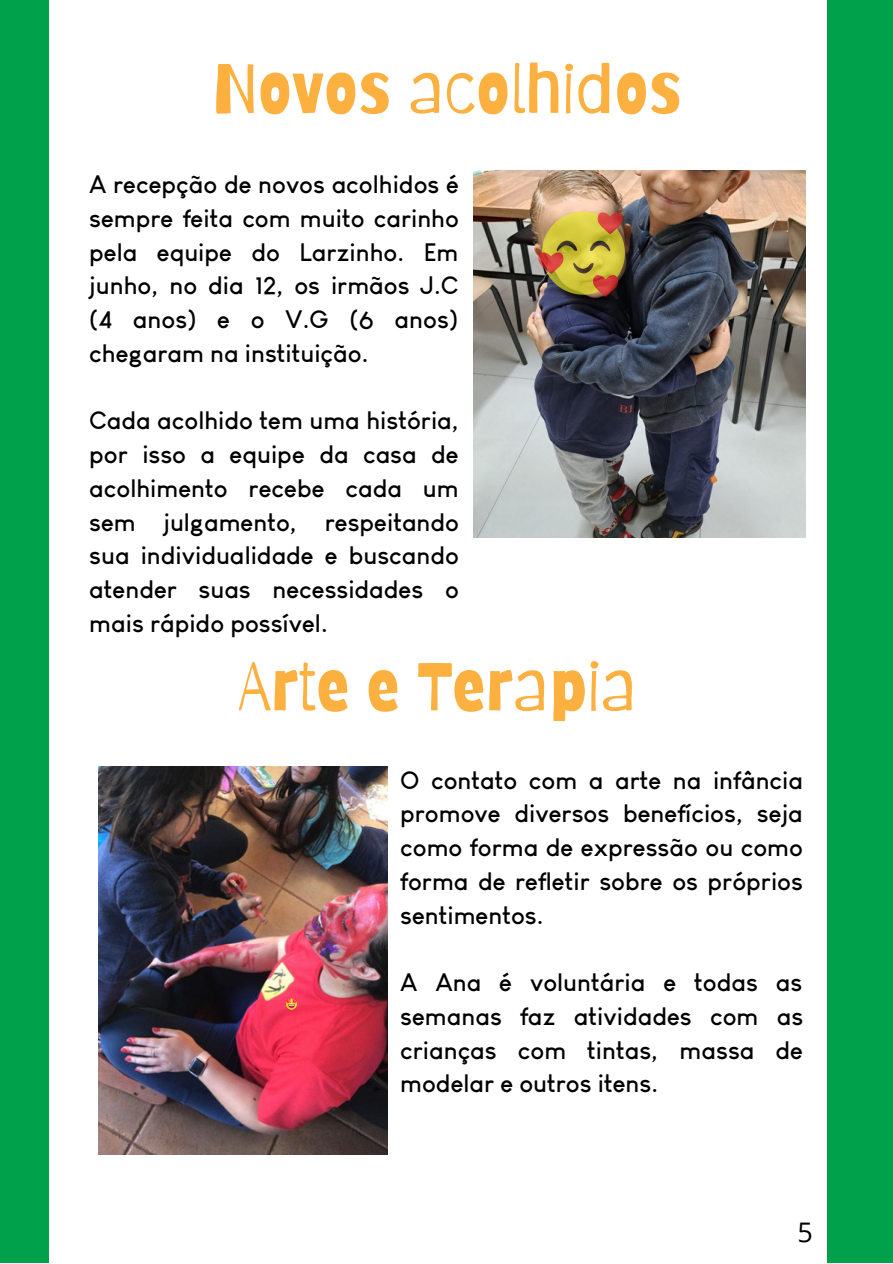
<style>
.page{position:relative;width:893px;height:1264px;background:#fff}
.page>*{position:absolute;margin:0;border:0;box-sizing:border-box;transform-origin:0 0}
.t1{font:67.5px "Barriecito";color:#fbb040}
.t2{font:27px "Open Sans";color:#000}
.t3{font:700 24.75px/33.8px "Louis George Cafe";color:#000;text-align:justify}
</style>
<div class="page">
<div style="left:0;top:0;width:892px;height:1262px;background:#00a14b"></div>
<div style="left:49px;top:0;width:777px;height:1262px;background:#fff"></div>
<img style="left:473px;top:171px;width:332px;height:366px">
<img style="left:99px;top:766px;width:289px;height:388px">
<svg style="left:286px;top:998px;width:11px;height:11px"></svg>
<img style="left:538px;top:211px;width:87px;height:86px">
<p class="t1" style="left:212px;top:48px;width:471px">Novos acolhidos</p>
<p class="t3" style="left:89px;top:168px;width:371px">A recepção de novos acolhidos é sempre feita com muito carinho pela equipe do Larzinho. Em junho, no dia 12, os irmãos J.C (4 anos) e o V.G (6 anos) chegaram na instituição.</p>
<p class="t3" style="left:89px;top:404px;width:371px">Cada acolhido tem uma história, por isso a equipe da casa de acolhimento recebe cada um sem julgamento, respeitando sua individualidade e buscando atender suas necessidades o mais rápido possível.</p>
<p class="t1" style="left:238px;top:645px;width:400px">Arte e Terapia</p>
<p class="t3" style="left:400px;top:763px;width:404px">O contato com a arte na infância promove diversos benefícios, seja como forma de expressão ou como forma de refletir sobre os próprios sentimentos.</p>
<p class="t3" style="left:400px;top:965px;width:404px">A Ana é voluntária e todas as semanas faz atividades com as crianças com tintas, massa de modelar e outros itens.</p>
<p class="t2" style="left:797px;top:1213px;width:17px">5</p>
</div>
